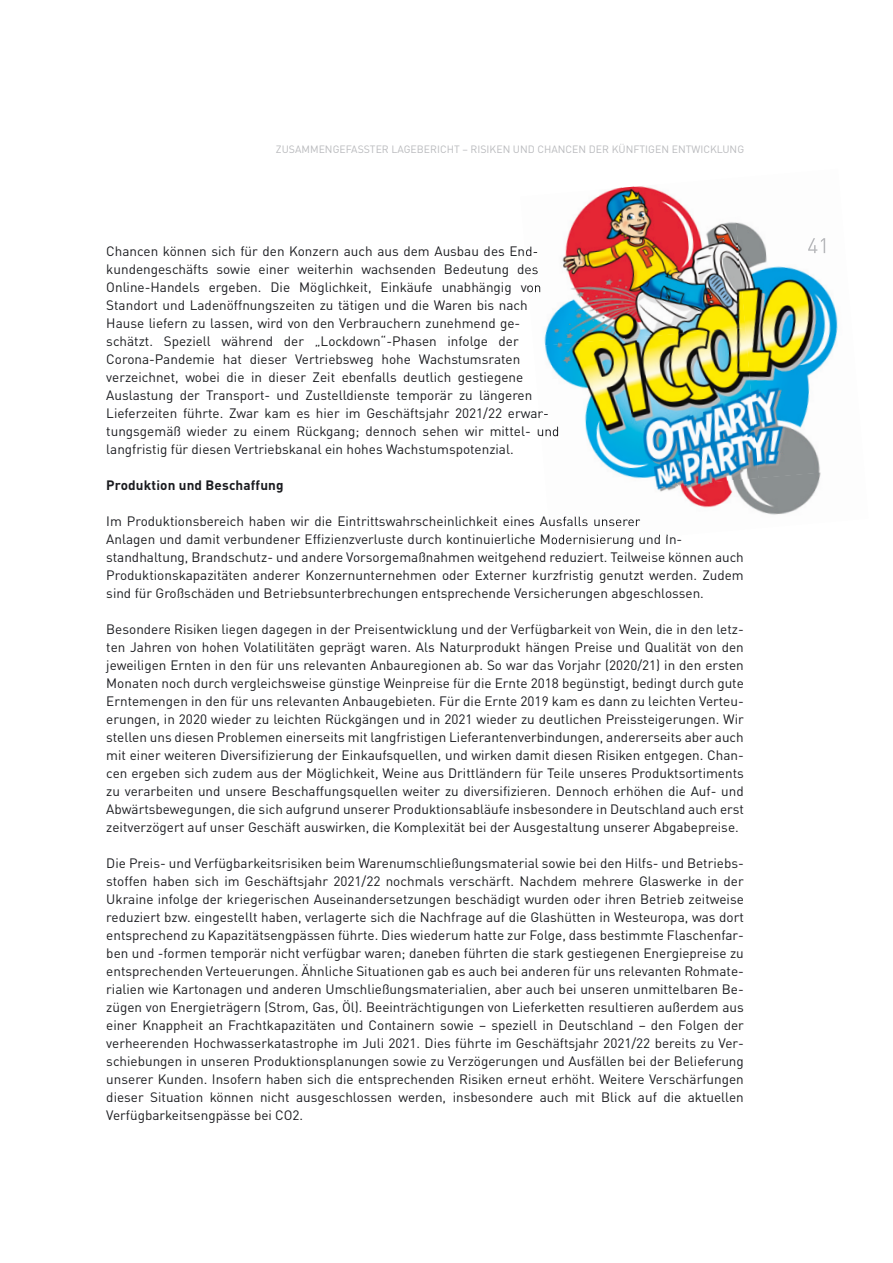
<style>
.page{position:relative;width:893px;height:1263px;background:#fff}
.page>*{position:absolute;margin:0;border:0;box-sizing:border-box;transform-origin:0 0}
.t1{font:13.5px/18px "DIN Pro";color:#1b1c20}
.t2{font:700 13.5px "DIN Pro";letter-spacing:.01em;color:#1b1c20}
.t3{font:10.5px "DIN Pro";color:#b9babd}
</style>
<div class="page">
<img style="left:528px;top:186px;width:204px;height:142px">
<img style="left:732px;top:222px;width:106px;height:247px">
<img style="left:544px;top:328px;width:215px;height:141px">
<img style="left:551px;top:469px;width:270px;height:58px">
<img style="left:808px;top:238px;width:17px;height:15px">
<svg style="left:526px;top:246px;width:11px;height:10px"></svg>
<svg style="left:526px;top:264px;width:15px;height:31px"></svg>
<img style="left:539px;top:407px;width:9px;height:14px">
<img style="left:541px;top:426px;width:18px;height:13px">
<img style="left:549px;top:516px;width:91px;height:10px">
<img style="left:551px;top:534px;width:117px;height:11px">
<p class="t3" style="left:276px;top:141px;width:470px">ZUSAMMENGEFASSTER LAGEBERICHT – RISIKEN UND CHANCEN DER KÜNFTIGEN ENTWICKLUNG</p>
<p class="t1" style="left:106px;top:241px;width:454px">Chancen können sich für den Konzern auch aus dem Ausbau des End&shy;kundengeschäfts sowie einer weiterhin wachsenden Bedeutung des Online-Handels ergeben. Die Möglichkeit, Einkäufe unabhängig von Standort und Ladenöffnungszeiten zu tätigen und die Waren bis nach Hause liefern zu lassen, wird von den Verbrauchern zunehmend ge&shy;schätzt. Speziell während der „Lockdown“-Phasen infolge der Corona- Pandemie hat dieser Vertriebsweg hohe Wachstumsraten verzeichnet, wobei die in dieser Zeit ebenfalls deutlich gestiegene Auslastung der Transport- und Zustelldienste temporär zu längeren Lieferzeiten führte. Zwar kam es hier im Geschäftsjahr 2021/22 erwar&shy;tungsgemäß wieder zu einem Rückgang; dennoch sehen wir mittel- und langfristig für diesen Vertriebskanal ein hohes Wachstumspotenzial.</p>
<p class="t2" style="left:106px;top:474px;width:179px">Produktion und Beschaffung</p>
<p class="t1" style="left:106px;top:511px;width:639px">Im Produktionsbereich haben wir die Eintrittswahrscheinlichkeit eines Ausfalls unserer<br>Anlagen und damit verbundener Effizienzverluste durch kontinuierliche Modernisierung und In&shy;standhaltung, Brandschutz- und andere Vorsorgemaßnahmen weitgehend reduziert. Teilweise können auch Produktionskapazitäten anderer Konzernunternehmen oder Externer kurzfristig genutzt werden. Zudem sind für Großschäden und Betriebsunterbrechungen entsprechende Versicherungen abgeschlossen.</p>
<p class="t1" style="left:106px;top:619px;width:639px;text-align:justify">Besondere Risiken liegen dagegen in der Preisentwicklung und der Verfügbarkeit von Wein, die in den letz&shy;ten Jahren von hohen Volatilitäten geprägt waren. Als Naturprodukt hängen Preise und Qualität von den jeweiligen Ernten in den für uns relevanten Anbauregionen ab. So war das Vorjahr (2020/21) in den ersten Monaten noch durch vergleichsweise günstige Weinpreise für die Ernte 2018 begünstigt, bedingt durch gute Erntemengen in den für uns relevanten Anbaugebieten. Für die Ernte 2019 kam es dann zu leichten Verteu&shy;erungen, in 2020 wieder zu leichten Rückgängen und in 2021 wieder zu deutlichen Preissteigerungen. Wir stellen uns diesen Problemen einerseits mit langfristigen Lieferantenverbindungen, andererseits aber auch mit einer weiteren Diversifizierung der Einkaufsquellen, und wirken damit diesen Risiken entgegen. Chan&shy;cen ergeben sich zudem aus der Möglichkeit, Weine aus Drittländern für Teile unseres Produktsortiments zu verarbeiten und unsere Beschaffungsquellen weiter zu diversifizieren. Dennoch erhöhen die Auf- und Abwärtsbewegungen, die sich aufgrund unserer Produktionsabläufe insbesondere in Deutschland auch erst zeitverzögert auf unser Geschäft auswirken, die Komplexität bei der Ausgestaltung unserer Abgabepreise.</p>
<p class="t1" style="left:106px;top:853px;width:639px;text-align:justify">Die Preis- und Verfügbarkeitsrisiken beim Warenumschließungsmaterial sowie bei den Hilfs- und Betriebs&shy;stoffen haben sich im Geschäftsjahr 2021/22 nochmals verschärft. Nachdem mehrere Glaswerke in der Ukraine infolge der kriegerischen Auseinandersetzungen beschädigt wurden oder ihren Betrieb zeitweise reduziert bzw. eingestellt haben, verlagerte sich die Nachfrage auf die Glashütten in Westeuropa, was dort entsprechend zu Kapazitätsengpässen führte. Dies wiederum hatte zur Folge, dass bestimmte Flaschenfar&shy;ben und -formen temporär nicht verfügbar waren; daneben führten die stark gestiegenen Energiepreise zu entsprechenden Verteuerungen. Ähnliche Situationen gab es auch bei anderen für uns relevanten Rohmate&shy;rialien wie Kartonagen und anderen Umschließungsmaterialien, aber auch bei unseren unmittelbaren Be&shy;zügen von Energieträgern (Strom, Gas, Öl). Beeinträchtigungen von Lieferketten resultieren außerdem aus einer Knappheit an Frachtkapazitäten und Containern sowie – speziell in Deutschland – den Folgen der verheerenden Hochwasserkatastrophe im Juli 2021. Dies führte im Geschäftsjahr 2021/22 bereits zu Ver&shy;schiebungen in unseren Produktionsplanungen sowie zu Verzögerungen und Ausfällen bei der Belieferung unserer Kunden. Insofern haben sich die entsprechenden Risiken erneut erhöht. Weitere Verschärfungen dieser Situation können nicht ausgeschlossen werden, insbesondere auch mit Blick auf die aktuellen Verfügbarkeitsengpässe bei CO2.</p>
</div>
